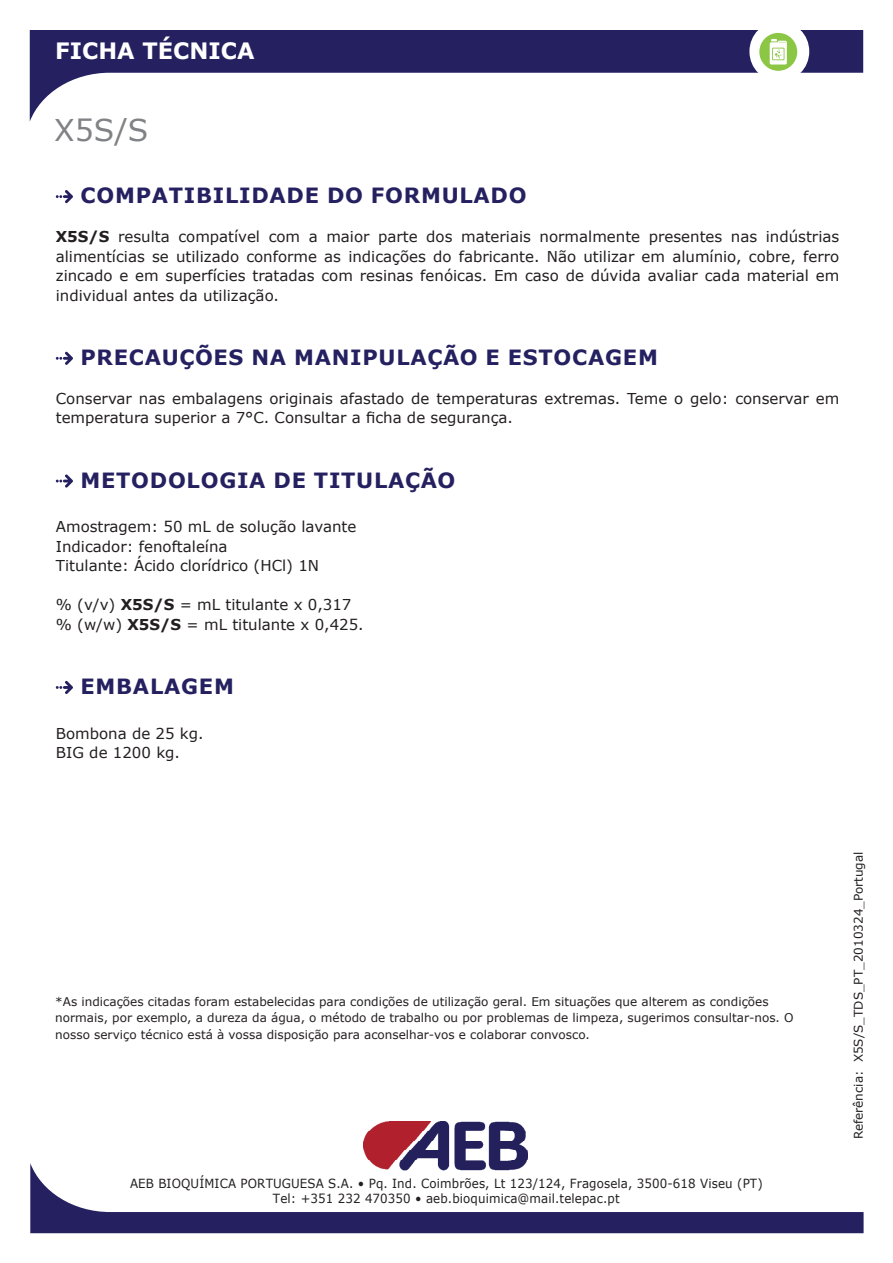
<style>
.page{position:relative;width:893px;height:1263px;background:#fff}
.page>*{position:absolute;margin:0;border:0;box-sizing:border-box;transform-origin:0 0}
.t1{font:30px "Verdana";color:#808285}
.t2{font:700 22.5px "Verdana";color:#fff}
.t3{font:700 21px "Verdana";letter-spacing:.035em;color:#252161}
.t4{font:15px/19.5px "Verdana";color:#231f20}
.t5{font:12.6px/15.1px "Verdana";letter-spacing:.01em;color:#231f20;text-align:center;scale:.94 1}
.t6{font:12px/16.5px "Verdana";color:#231f20}
.s1{font-weight:700}
</style>
<div class="page">
<img style="left:363px;top:1121px;width:165px;height:42px">
<svg style="left:30px;top:1163px;width:834px;height:70px"></svg>
<svg style="left:30px;top:30px;width:833px;height:91px"></svg>
<div style="left:749px;top:21px;width:60px;height:61px;background:#fff;border-radius:30px"></div>
<div style="left:759px;top:33px;width:38px;height:38px;background:#8bc644;border-radius:50%"></div>
<svg style="left:770px;top:39px;width:17px;height:26px"></svg>
<svg style="left:56px;top:190px;width:17px;height:13px"></svg>
<svg style="left:56px;top:352px;width:17px;height:13px"></svg>
<svg style="left:56px;top:474px;width:17px;height:14px"></svg>
<svg style="left:56px;top:681px;width:17px;height:13px"></svg>
<h2 class="t2" style="left:55px;top:35px;width:201px">FICHA TÉCNICA</h2>
<h1 class="t1" style="left:54px;top:110px;width:96px">X5S/S</h1>
<h3 class="t3" style="left:81px;top:181px;width:448px">COMPATIBILIDADE DO FORMULADO</h3>
<p class="t4" style="left:56px;top:227px;width:785px;text-align:justify"><span class="s1">X5S/S</span> resulta compatível com a maior parte dos materiais normalmente presentes nas indústrias alimentícias se utilizado conforme as indicações do fabricante. Não utilizar em alumínio, cobre, ferro zincado e em superfícies tratadas com resinas fenóicas. Em caso de dúvida avaliar cada material em individual antes da utilização.</p>
<h3 class="t3" style="left:81px;top:342px;width:579px">PRECAUÇÕES NA MANIPULAÇÃO E ESTOCAGEM</h3>
<p class="t4" style="left:56px;top:388px;width:785px">Conservar nas embalagens originais afastado de temperaturas extremas. Teme o gelo: conservar em temperatura superior a 7°C. Consultar a ficha de segurança.</p>
<h3 class="t3" style="left:81px;top:465px;width:376px">METODOLOGIA DE TITULAÇÃO</h3>
<p class="t4" style="left:56px;top:517px;width:302px">Amostragem: 50 mL de solução lavante<br>Indicador: fenoftaleína<br>Titulante: Ácido clorídrico (HCl) 1N</p>
<p class="t4" style="left:56px;top:595px;width:309px">% (v/v) <span class="s1">X5S/S</span> = mL titulante x 0,317 % (w/w) <span class="s1">X5S/S</span> = mL titulante x 0,425.</p>
<h3 class="t3" style="left:81px;top:671px;width:155px">EMBALAGEM</h3>
<p class="t4" style="left:56px;top:723px;width:149px">Bombona de 25 kg.<br>BIG de 1200 kg.</p>
<p class="t6" style="left:55px;top:993px;width:740px">*As indicações citadas foram estabelecidas para condições de utilização geral. Em situações que alterem as condições normais, por exemplo, a dureza da água, o método de trabalho ou por problemas de limpeza, sugerimos consultar-nos. O nosso serviço técnico está à vossa disposição para aconselhar-vos e colaborar convosco.</p>
<p class="t5" style="left:130px;top:1176px;width:675px">AEB BIOQUÍMICA PORTUGUESA S.A. • Pq. Ind. Coimbrões, Lt 123/124, Fragosela, 3500-618 Viseu (PT)<br>Tel: +351 232 470350 • aeb.bioquimica@mail.telepac.pt</p>
<p class="t6" style="left:850px;top:1139px;width:289px;rotate:-90deg">Referência: X5S/S_TDS_PT_2010324_Portugal</p>
</div>
